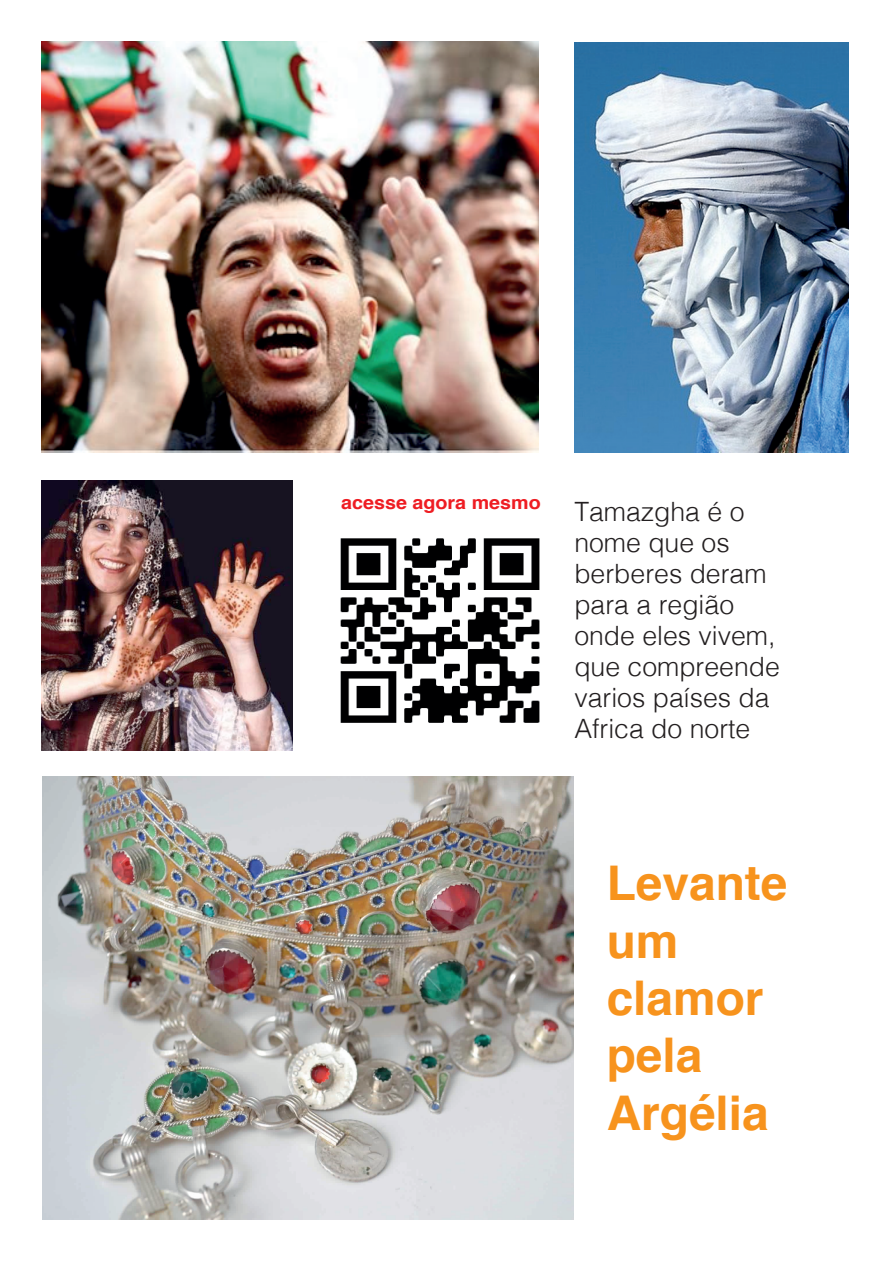
<style>
.page{position:relative;width:893px;height:1263px;background:#fff}
.page>*{position:absolute;margin:0;border:0;box-sizing:border-box;transform-origin:0 0}
.t1{font:700 47.85px/57.3px "Helvetica";color:#f7931d}
.t2{font:300 26.55px/31px "Helvetica";color:#231f20}
.t3{font:700 18.3px "Helvetica";color:#ee1d23;scale:1.07 1}
.s1{font-size:27px}
</style>
<div class="page">
<img style="left:340px;top:538px;width:200px;height:185px">
<img style="left:574px;top:42px;width:274px;height:411px">
<img style="left:42px;top:776px;width:532px;height:443px">
<img style="left:41px;top:42px;width:497px;height:411px">
<img style="left:41px;top:480px;width:251px;height:270px">
<p class="t3" style="left:341px;top:487px;width:188px">acesse agora mesmo</p>
<p class="t2" style="left:574px;top:494px;width:207px">Tamazgha é o nome que os berberes deram para a regi<span class="s1">ã</span>o onde eles vivem, que compreende varios países da<br>Africa do norte</p>
<h1 class="t1" style="left:607px;top:855px;width:182px">Levante um clamor pela<br>Argélia</h1>
</div>
